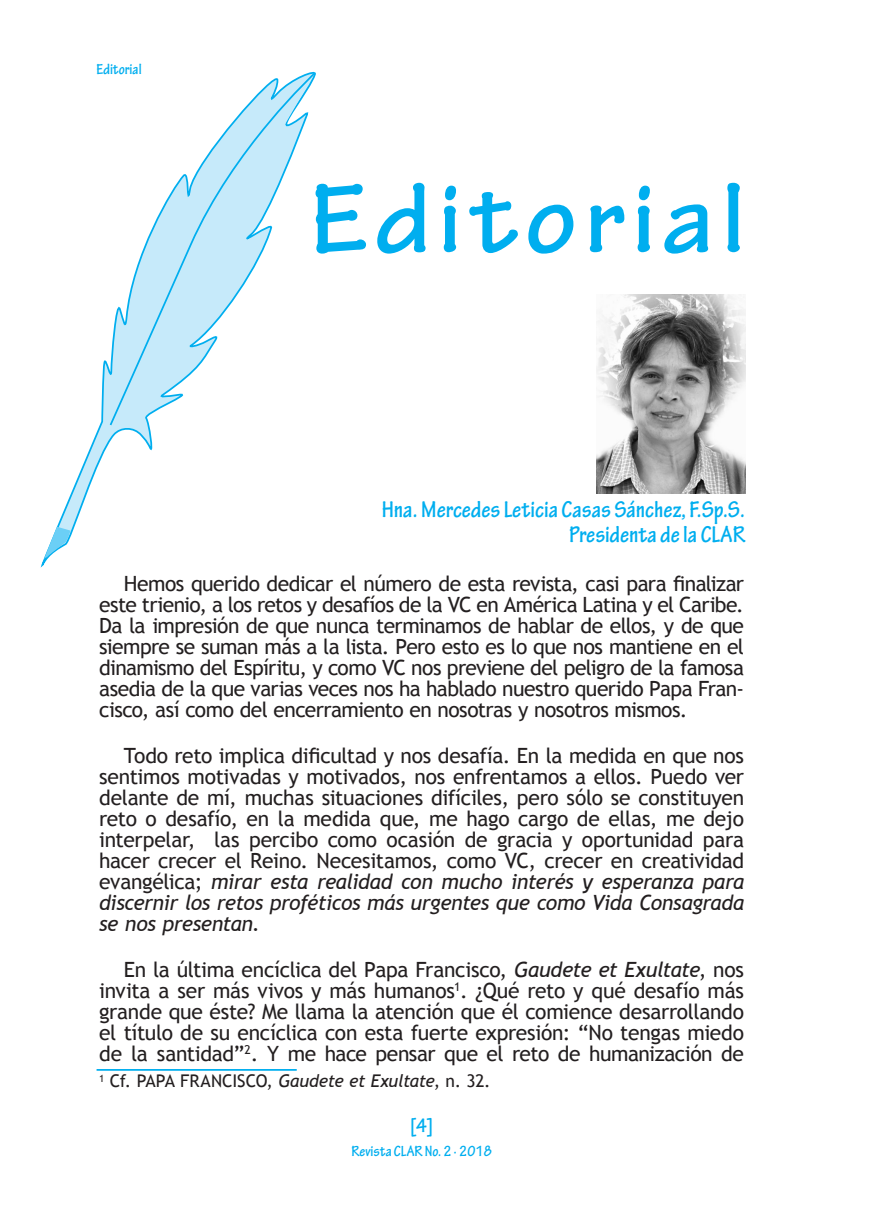
<style>
.page{position:relative;width:893px;height:1216px;background:#fff}
.page>*{position:absolute;margin:0;border:0;box-sizing:border-box;transform-origin:0 0}
.t1{font:700 105px "Tekton Pro";letter-spacing:.075em;color:#00aeef}
.t2{font:700 condensed 24.5px/24.5px "Tekton Pro";color:#00aeef;text-align:right}
.t3{font:21px/21px "Trebuchet MS";letter-spacing:-.02em;color:#231f20;text-align:justify}
.t4{font:700 condensed 21px "Tekton Pro";color:#00aeef}
.t5{font:17.5px "Trebuchet MS";letter-spacing:-.005em;color:#231f20}
.t6{font:700 condensed 15.75px "Tekton Pro";color:#00aeef}
.s1{font-style:italic}
</style>
<div class="page">
<svg style="left:40px;top:71px;width:274px;height:497px"></svg>
<svg style="left:44px;top:526px;width:26px;height:33px"></svg>
<svg style="left:109px;top:72px;width:207px;height:354px"></svg>
<img style="left:596px;top:295px;width:149px;height:198px">
<hr style="left:97px;top:1068px;width:199px;height:2px;background:#00aeef">
<p class="t6" style="left:97px;top:60px;width:47px">Editorial</p>
<h1 class="t1" style="left:310px;top:157px;width:436px">Editorial</h1>
<p class="t2" style="left:382px;top:497px;width:365px">Hna. Mercedes Leticia Casas Sánchez, F.Sp.S.<br>Presidenta de la CLAR</p>
<p class="t3" style="left:99px;top:573px;width:646px;text-indent:25px">Hemos querido dedicar el número de esta revista, casi para finalizar este trienio, a los retos y desafíos de la VC en América Latina y el Caribe.<br>Da la impresión de que nunca terminamos de hablar de ellos, y de que siempre se suman más a la lista. Pero esto es lo que nos mantiene en el dinamismo del Espíritu, y como VC nos previene del peligro de la famosa asedia de la que varias veces nos ha hablado nuestro querido Papa Fran&shy;cisco, así como del encerramiento en nosotras y nosotros mismos.</p>
<p class="t3" style="left:99px;top:745px;width:646px;text-indent:25px">Todo reto implica dificultad y nos desafía. En la medida en que nos sentimos motivadas y motivados, nos enfrentamos a ellos. Puedo ver delante de mí, muchas situaciones difíciles, pero sólo se constituyen reto o desafío, en la medida que, me hago cargo de ellas, me dejo interpelar, las percibo como ocasión de gracia y oportunidad para hacer crecer el Reino. Necesitamos, como VC, crecer en creatividad evangélica; <span class="s1">mirar esta realidad con mucho interés y esperanza para discernir los retos proféticos más urgentes que como Vida Consagrada se nos presentan.</span></p>
<p class="t3" style="left:99px;top:959px;width:646px;text-indent:25px">En la última encíclica del Papa Francisco, <span class="s1">Gaudete et Exultate</span>, nos invita a ser más vivos y más humanos<sup>1</sup>. ¿Qué reto y qué desafío más grande que éste? Me llama la atención que él comience desarrollando el título de su encíclica con esta fuerte expresión: “No tengas miedo de la santidad”<sup>2</sup>. Y me hace pensar que el reto de humanización de</p>
<p class="t5" style="left:99px;top:1070px;width:393px"><sup>1</sup> Cf. PAPA FRANCISCO, <span class="s1">Gaudete et Exultate</span>, n. 32.</p>
<p class="t4" style="left:410px;top:1112px;width:24px">[4]</p>
<p class="t6" style="left:351px;top:1141px;width:142px">Revista CLAR No. 2 · 2018</p>
</div>
